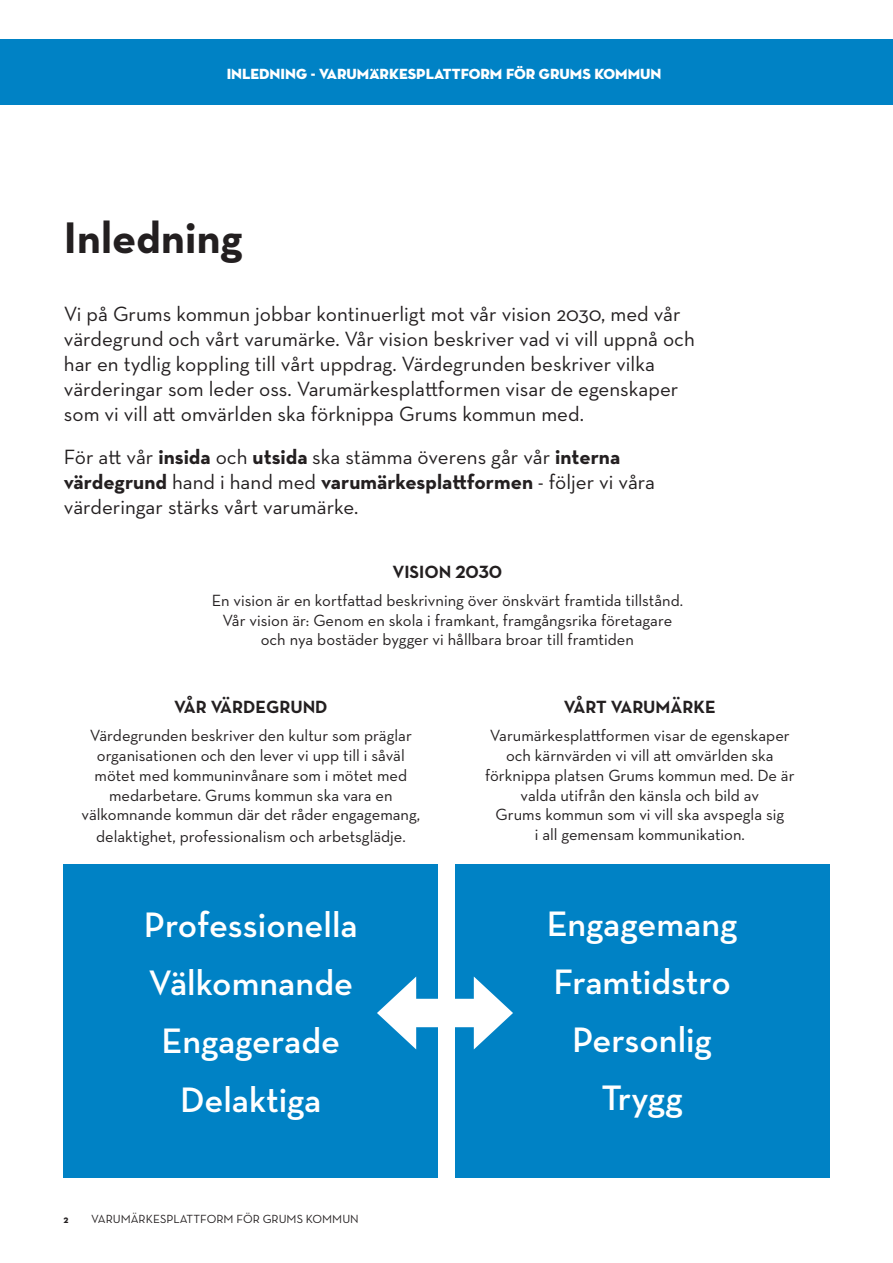
<style>
.page{position:relative;width:893px;height:1263px;background:#fff}
.page>*{position:absolute;margin:0;border:0;box-sizing:border-box;transform-origin:0 0}
.t1{font:700 45px "Neutraface Text";letter-spacing:.005em;color:#231f20}
.t2{font:600 36px/58.2px "Neutraface Text";color:#fff;text-align:center}
.t3{font:21px/25.2px "Neutraface Text";color:#231f20}
.t4{font:700 18px "Neutraface Text";color:#231f20}
.t5{font:16.5px/19.8px "Neutraface Text";color:#231f20;text-align:center}
.t6{font:15px "Neutraface Display Titling";color:#fff}
.t7{font:12px "Neutraface Text";color:#231f20}
.t8{font:700 10.5px "Neutraface Text";color:#231f20}
.s1{font-weight:700}
</style>
<div class="page">
<div style="left:0;top:39px;width:893px;height:66px;background:#0082c5"></div>
<div style="left:63px;top:864px;width:374px;height:314px;background:#0082c5"></div>
<div style="left:455px;top:864px;width:374px;height:314px;background:#0082c5"></div>
<div style="left:402px;top:999px;width:86px;height:28px;background:#fff"></div>
<svg style="left:377px;top:976px;width:39px;height:73px"></svg>
<svg style="left:474px;top:976px;width:39px;height:73px"></svg>
<p class="t6" style="left:227px;top:65px;width:436px">INLEDNING - VARUMÄRKESPLATTFORM FÖR GRUMS KOMMUN</p>
<h1 class="t1" style="left:64px;top:209px;width:180px">Inledning</h1>
<p class="t3" style="left:64px;top:301px;width:632px">Vi på Grums kommun jobbar kontinuerligt mot vår vision 2030, med vår värdegrund och vårt varumärke. Vår vision beskriver vad vi vill uppnå och har en tydlig koppling till vårt uppdrag. Värdegrunden beskriver vilka värderingar som leder oss. Varumärkesplattformen visar de egenskaper som vi vill att omvärlden ska förknippa Grums kommun med.</p>
<p class="t3" style="left:64px;top:444px;width:593px">För att vår <span class="s1">insida</span> och <span class="s1">utsida</span> ska stämma överens går vår <span class="s1">interna värdegrund</span> hand i hand med <span class="s1">varumärkesplattformen</span> - följer vi våra värderingar stärks vårt varumärke.</p>
<p class="t4" style="left:392px;top:560px;width:111px">VISION 2030</p>
<p class="t5" style="left:212px;top:590px;width:473px">En vision är en kortfattad beskrivning över önskvärt framtida tillstånd.<br>Vår vision är: Genom en skola i framkant, framgångsrika företagare och nya bostäder bygger vi hållbara broar till framtiden</p>
<p class="t4" style="left:174px;top:695px;width:155px">VÅR VÄRDEGRUND</p>
<p class="t5" style="left:82px;top:725px;width:340px">Värdegrunden beskriver den kultur som präglar organisationen och den lever vi upp till i såväl mötet med kommuninvånare som i mötet med medarbetare. Grums kommun ska vara en välkomnande kommun där det råder engagemang,</p>
<p class="t5" style="left:96px;top:826px;width:311px">delaktighet, professionalism och arbetsglädje.</p>
<h2 class="t2" style="left:144px;top:895px;width:215px">Professionella<br>Välkomnande<br>Engagerade<br>Delaktiga</h2>
<p class="t8" style="left:64px;top:1212px;width:7px">2</p>
<p class="t7" style="left:91px;top:1211px;width:269px">VARUMÄRKESPLATTFORM FÖR GRUMS KOMMUN</p>
<p class="t4" style="left:564px;top:695px;width:154px">VÅRT VARUMÄRKE</p>
<p class="t5" style="left:485px;top:725px;width:311px">Varumärkesplattformen visar de egenskaper och kärnvärden vi vill att omvärlden ska förknippa platsen Grums kommun med. De är valda utifrån den känsla och bild av<br>Grums kommun som vi vill ska avspegla sig<br>i all gemensam kommunikation.</p>
<h2 class="t2" style="left:547px;top:894px;width:192px">Engagemang<br>Framtidstro<br>Personlig<br>Trygg</h2>
</div>
